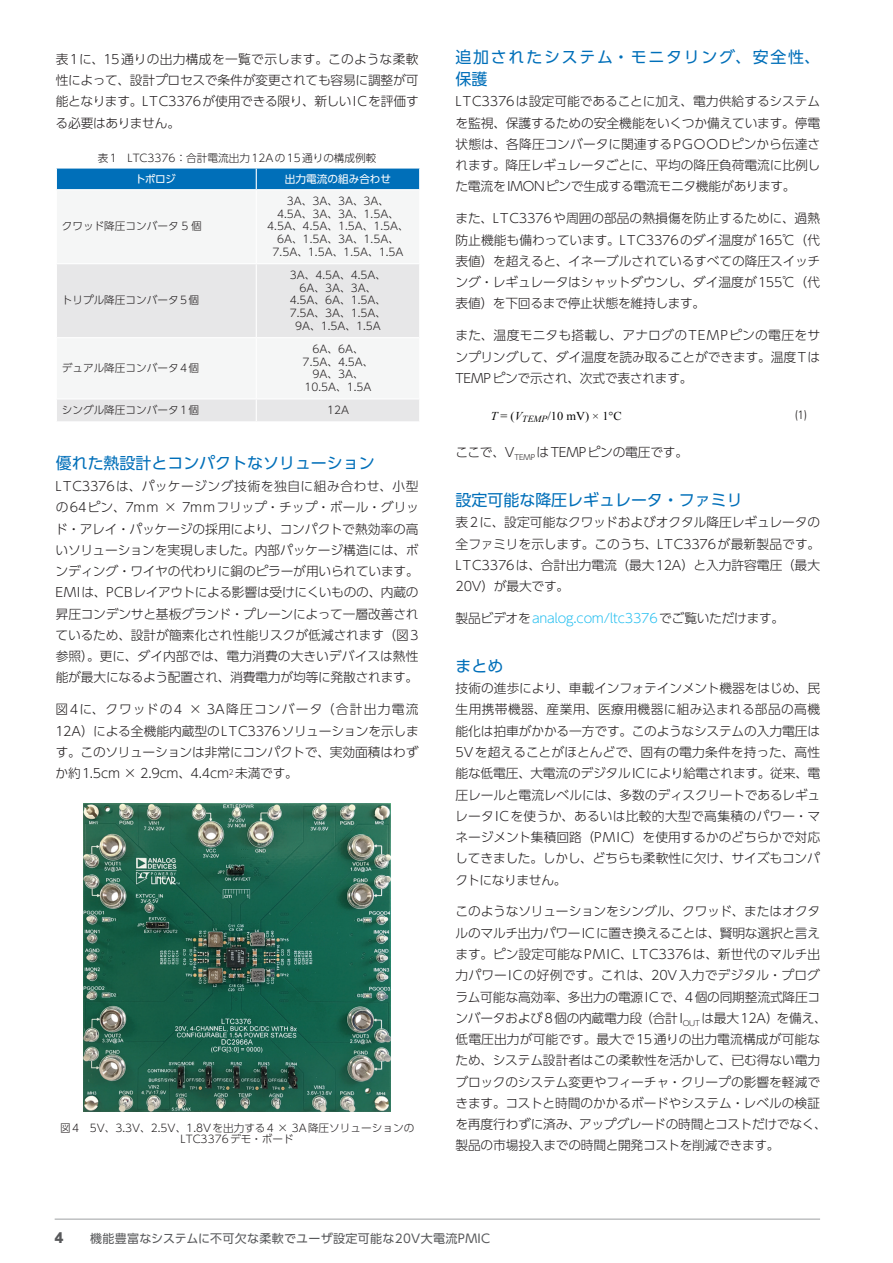
<style>
.page{position:relative;width:893px;height:1263px;background:#fff}
.page>*{position:absolute;margin:0;border:0;box-sizing:border-box;transform-origin:0 0}
._02-ヘッダ01{font:15.9px "UD Shin Go Pro";color:#006fb9}
._02-ヘッダ01-2{font:15.9px/21.3px "UD Shin Go Pro";letter-spacing:.11em;color:#006fb9}
._03-本文{font:300 12.75px/21.3px "UD Shin Go Pro";letter-spacing:-.015em;color:#231f20;text-align:justify}
._03-本文-2{font:300 12.75px "UD Shin Go Pro";letter-spacing:-.02em;color:#26bff0}
.t1{font:12px "UD Shin Go Pro";letter-spacing:.03em;color:#57585a}
.t2{font:12px "Times New Roman";color:#050504}
.t3{font:300 condensed 12px "Univers LT Std";color:#231f20}
._08-表{font:300 10.65px/12.8px "UD Shin Go Pro";color:#231f20;text-align:center}
._07-キャプション{font:300 10.65px/10.6px "UD Shin Go Pro";color:#231f20;text-align:center}
._07-キャプション-表{font:300 10.65px "UD Shin Go Pro";color:#231f20}
._08-表頭{font:10.65px "UD Shin Go Pro";color:#fff}
.s1{font-style:italic}
.s2{color:#231f20}
.s3{font-family:"Azbuka Std";font-weight:900;font-size:15px}
.s4{font-size:15px}
</style>
<div class="page">
<hr style="left:55px;top:1218px;width:765px;height:2px;background:#a8abac">
<svg style="left:57px;top:264px;width:362px;height:157px;fill:#e7e7e8"></svg>
<hr style="left:256px;top:264px;width:1px;height:73px;background:#fff">
<hr style="left:256px;top:338px;width:1px;height:60px;background:#fff">
<hr style="left:56px;top:398px;width:200px;height:1px;background:#fff">
<hr style="left:256px;top:398px;width:164px;height:1px;background:#fff">
<svg style="left:256px;top:399px;width:1px;height:22px"></svg>
<hr style="left:57px;top:337px;width:199px;height:1px;background:#fff">
<hr style="left:256px;top:337px;width:163px;height:1px;background:#fff">
<svg style="left:56px;top:168px;width:364px;height:22px;background:#0e77bc"></svg>
<hr style="left:256px;top:189px;width:164px;height:1px;background:#fff">
<img style="left:84px;top:803px;width:307px;height:308px">
<p class="_03-本文" style="left:56px;top:48px;width:365px">表1に、15通りの出力構成を一覧で示します。このような柔軟性によって、設計プロセスで条件が変更されても容易に調整が可能となります。LTC3376が使用できる限り、新しいICを評価する必要はありません。</p>
<p class="_07-キャプション-表" style="left:98px;top:149px;width:280px">表1　LTC3376：合計電流出力12Aの15通りの構成例較</p>
<p class="_08-表頭" style="left:135px;top:171px;width:42px">トポロジ</p>
<p class="_08-表頭" style="left:285px;top:171px;width:108px">出力電流の組み合わせ</p>
<p class="_08-表" style="left:62px;top:220px;width:141px">クワッド降圧コンバータ 5 個</p>
<p class="_08-表" style="left:267px;top:194px;width:143px">3A、3A、3A、3A、<br>4.5A、3A、3A、1.5A、<br>4.5A、4.5A、1.5A、1.5A、<br>6A、1.5A、3A、1.5A、<br>7.5A、1.5A、1.5A、1.5A</p>
<p class="_08-表" style="left:62px;top:294px;width:139px">トリプル降圧コンバータ5個</p>
<p class="_08-表" style="left:62px;top:361px;width:139px">デュアル降圧コンバータ4個</p>
<p class="_08-表" style="left:290px;top:268px;width:98px">3A、4.5A、4.5A、<br>6A、3A、3A、<br>4.5A、6A、1.5A、<br>7.5A、3A、1.5A、<br>9A、1.5A、1.5A</p>
<p class="_08-表" style="left:303px;top:342px;width:72px">6A、6A、<br>7.5A、4.5A、<br>9A、3A、<br>10.5A、1.5A</p>
<p class="_08-表" style="left:62px;top:403px;width:139px">シングル降圧コンバータ1個</p>
<p class="_08-表" style="left:327px;top:403px;width:24px">12A</p>
<p class="_02-ヘッダ01" style="left:56px;top:450px;width:320px">優れた熱設計とコンパクトなソリューション</p>
<p class="_03-本文" style="left:55px;top:475px;width:365px">LTC3376は、パッケージング技術を独自に組み合わせ、小型の64ピン、7mm × 7mmフリップ・チップ・ボール・グリッド・アレイ・パッケージの採用により、コンパクトで熱効率の高いソリューションを実現しました。内部パッケージ構造には、ボンディング・ワイヤの代わりに銅のピラーが用いられています。EMIは、PCBレイアウトによる影響は受けにくいものの、内蔵の昇圧コンデンサと基板グランド・プレーンによって一層改善されているため、設計が簡素化され性能リスクが低減されます（図3参照）。更に、ダイ内部では、電力消費の大きいデバイスは熱性能が最大になるよう配置され、消費電力が均等に発散されます。</p>
<p class="_03-本文" style="left:56px;top:698px;width:365px">図4に、クワッドの4 × 3A降圧コンバータ（合計出力電流12A）による全機能内蔵型のLTC3376ソリューションを示します。このソリューションは非常にコンパクトで、実効面積はわずか約1.5cm × 2.9cm、4.4cm<sup>2</sup> 未満です。</p>
<p class="_07-キャプション" style="left:60px;top:1123px;width:356px">図4　5V、3.3V、2.5V、1.8Vを出力する4 × 3A降圧ソリューションの<br>LTC3376デモ・ボード</p>
<p class="_02-ヘッダ01-2" style="left:456px;top:46px;width:366px">追加されたシステム・モニタリング、安全性、保護</p>
<p class="_03-本文" style="left:455px;top:90px;width:366px">LTC3376は設定可能であることに加え、電力供給するシステムを監視、保護するための安全機能をいくつか備えています。停電状態は、各降圧コンバータに関連するPGOODピンから伝達されます。降圧レギュレータごとに、平均の降圧負荷電流に比例した電流をIMONピンで生成する電流モニタ機能があります。</p>
<p class="_03-本文" style="left:455px;top:207px;width:366px">また、LTC3376や周囲の部品の熱損傷を防止するために、過熱防止機能も備わっています。LTC3376のダイ温度が165℃（代表値）を超えると、イネーブルされているすべての降圧スイッチング・レギュレータはシャットダウンし、ダイ温度が155℃（代表値）を下回るまで停止状態を維持します。</p>
<p class="_03-本文" style="left:455px;top:324px;width:366px">また、温度モニタも搭載し、アナログのTEMPピンの電圧をサンプリングして、ダイ温度を読み取ることができます。温度TはTEMPピンで示され、次式で表されます。</p>
<p class="t2" style="left:491px;top:408px;width:133px"><span class="s1">T</span> = (<span class="s1">V</span><sub>TEMP</sub>/10 mV) × 1°C</p>
<p class="t3" style="left:795px;top:408px;width:13px">(1)</p>
<p class="_03-本文" style="left:455px;top:441px;width:234px">ここで、V<sub>TEMP</sub> はTEMPピンの電圧です。</p>
<p class="_02-ヘッダ01" style="left:456px;top:487px;width:289px">設定可能な降圧レギュレータ・ファミリ</p>
<p class="_03-本文" style="left:455px;top:511px;width:366px">表2に、設定可能なクワッドおよびオクタル降圧レギュレータの全ファミリを示します。このうち、LTC3376が最新製品です。LTC3376は、合計出力電流（最大12A）と入力許容電圧（最大20V）が最大です。</p>
<p class="_03-本文-2" style="left:456px;top:608px;width:330px"><span class="s2">製品ビデオを</span>analog.com/ltc3376<span class="s2">でご覧いただけます。</span></p>
<p class="_02-ヘッダ01" style="left:456px;top:653px;width:49px">まとめ</p>
<p class="_03-本文" style="left:455px;top:677px;width:367px">技術の進歩により、車載インフォテインメント機器をはじめ、民生用携帯機器、産業用、医療用機器に組み込まれる部品の高機能化は拍車がかかる一方です。このようなシステムの入力電圧は5Vを超えることがほとんどで、固有の電力条件を持った、高性能な低電圧、大電流のデジタルICにより給電されます。従来、電圧レールと電流レベルには、多数のディスクリートであるレギュレータICを使うか、あるいは比較的大型で高集積のパワー・マネージメント集積回路（PMIC）を使用するかのどちらかで対応してきました。しかし、どちらも柔軟性に欠け、サイズもコンパクトになりません。</p>
<p class="_03-本文" style="left:455px;top:900px;width:373px;text-align:left">このようなソリューションをシングル、クワッド、またはオクタルのマルチ出力パワーICに置き換えることは、賢明な選択と言えます。ピン設定可能なPMIC、LTC3376は、新世代のマルチ出力パワーICの好例です。これは、20V入力でデジタル・プログラム可能な高効率、多出力の電源ICで、4個の同期整流式降圧コンバータおよび8個の内蔵電力段（合計I<sub>OUT</sub> は最大12A）を備え、低電圧出力が可能です。最大で15通りの出力電流構成が可能なため、システム設計者はこの柔軟性を活かして、已む得ない電力ブロックのシステム変更やフィーチャ・クリープの影響を軽減できます。コストと時間のかかるボードやシステム・レベルの検証を再度行わずに済み、アップグレードの時間とコストだけでなく、製品の市場投入までの時間と開発コストを削減できます。</p>
<p class="t1" style="left:55px;top:1229px;width:437px"><span class="s3">4</span><span class="s4">　</span> 機能豊富なシステムに不可欠な柔軟でユーザ設定可能な20V大電流PMIC</p>
</div>
